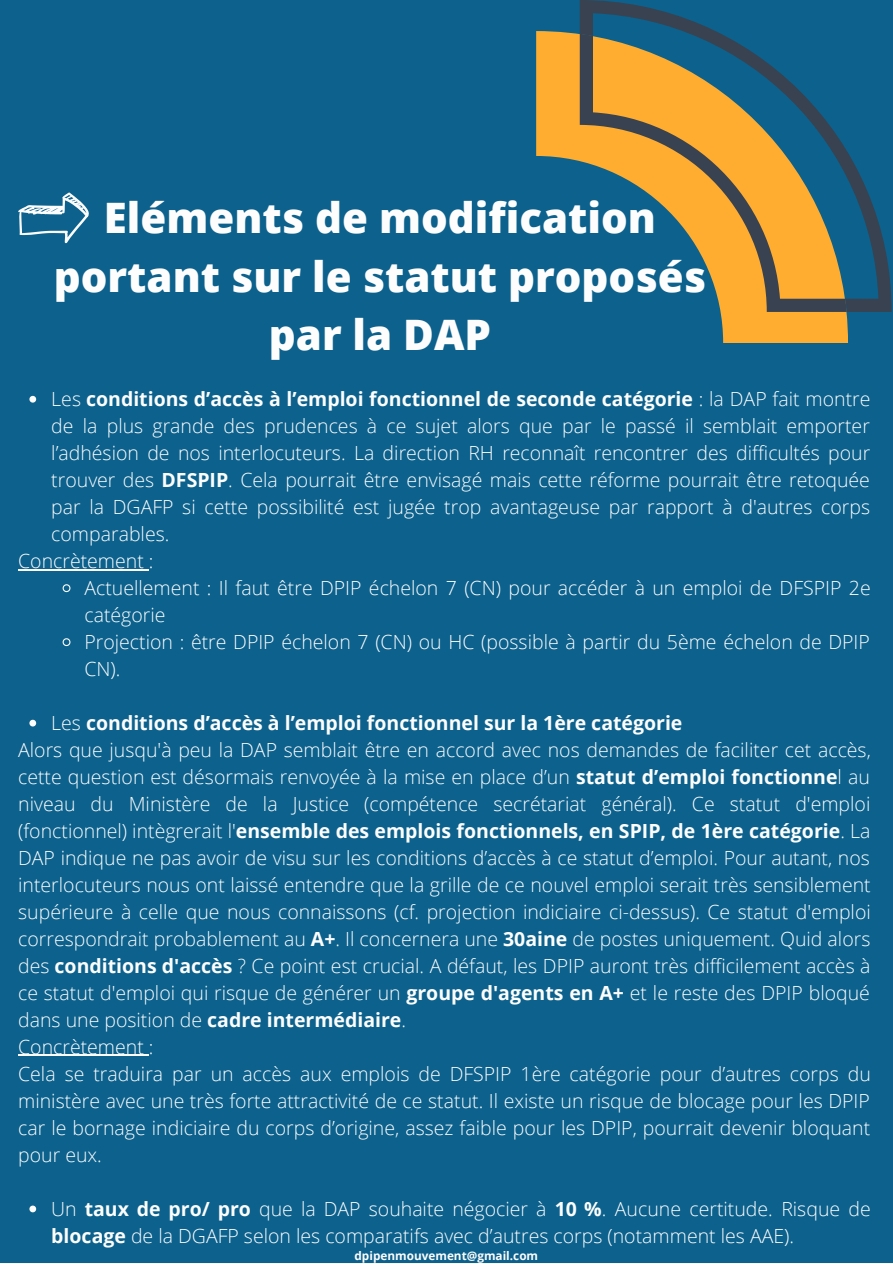
<style>
.page{position:relative;width:893px;height:1264px;background:#fff}
.page>*{position:absolute;margin:0;border:0;box-sizing:border-box;transform-origin:0 0}
.t1{font:800 42px/58.5px "Open Sans";color:#fdfdfd;text-align:center}
.t2{font:300 19.5px/27px "Open Sans";color:#fdfdfd}
.t3{font:700 19.5px "Open Sans";color:#fdfdfd}
.t4{font:700 11.7px "Open Sans";color:#fdfdfd}
.s1{font-weight:700}
.s2{font-weight:300}
</style>
<div class="page">
<div style="left:0;top:0;width:892px;height:1262px;background:#0c618d"></div>
<svg style="left:536px;top:31px;width:312px;height:312px"></svg>
<svg style="left:579px;top:0;width:312px;height:312px"></svg>
<svg style="left:579px;top:34px;width:267px;height:278px"></svg>
<svg style="left:29px;top:396px;width:7px;height:6px"></svg>
<svg style="left:62px;top:584px;width:9px;height:9px"></svg>
<svg style="left:62px;top:638px;width:9px;height:9px"></svg>
<svg style="left:29px;top:719px;width:7px;height:7px"></svg>
<svg style="left:29px;top:1205px;width:7px;height:7px"></svg>
<hr style="left:18px;top:569px;width:131px;height:1px;background:#fdfdfd">
<hr style="left:18px;top:1054px;width:131px;height:2px;background:#fdfdfd">
<svg style="left:18px;top:192px;width:71px;height:51px"></svg>
<h1 class="t1" style="left:54px;top:188px;width:653px">Eléments de modification portant sur le statut proposés par la DAP</h1>
<p class="t2" style="left:51px;top:385px;width:820px;text-align:justify">Les <span class="s1">conditions d’accès à l’emploi fonctionnel de seconde catégorie</span> : la DAP fait montre de la plus grande des prudences à ce sujet alors que par le passé il semblait emporter l’adhésion de nos interlocuteurs. La direction RH reconnaît rencontrer des difficultés pour trouver des <span class="s1">DFSPIP</span>. Cela pourrait être envisagé mais cette réforme pourrait être retoquée par la DGAFP si cette possibilité est jugée trop avantageuse par rapport à d'autres corps comparables.</p>
<p class="t2" style="left:84px;top:574px;width:787px">Actuellement : Il faut être DPIP échelon 7 (CN) pour accéder à un emploi de DFSPIP 2e catégorie<br>Projection : être DPIP échelon 7 (CN) ou HC (possible à partir du 5ème échelon de DPIP CN).</p>
<p class="t3" style="left:51px;top:709px;width:632px"><span class="s2">Les</span> conditions d’accès à l’emploi fonctionnel sur la 1ère catégorie</p>
<p class="t2" style="left:18px;top:547px;width:137px">Concrètement :</p>
<p class="t2" style="left:18px;top:735px;width:854px">Alors que jusqu'à peu la DAP semblait être en accord avec nos demandes de faciliter cet accès, cette question est désormais renvoyée à la mise en place d’un <span class="s1">statut d’emploi fonctionne</span>l au niveau du Ministère de la Justice (compétence secrétariat général). Ce statut d'emploi (fonctionnel) intègrerait l'<span class="s1">ensemble des emplois fonctionnels, en SPIP, de 1ère catégorie</span>. La DAP indique ne pas avoir de visu sur les conditions d’accès à ce statut d’emploi. Pour autant, nos interlocuteurs nous ont laissé entendre que la grille de ce nouvel emploi serait très sensiblement supérieure à celle que nous connaissons (cf. projection indiciaire ci-dessus). Ce statut d'emploi correspondrait probablement au <span class="s1">A+</span>. Il concernera une <span class="s1">30aine</span> de postes uniquement. Quid alors des <span class="s1">conditions d'accès</span> ? Ce point est crucial. A défaut, les DPIP auront très difficilement accès à ce statut d'emploi qui risque de générer un <span class="s1">groupe d'agents en A+</span> et le reste des DPIP bloqué dans une position de <span class="s1">cadre intermédiaire</span>.<br>Concrètement :<br>Cela se traduira par un accès aux emplois de DFSPIP 1ère catégorie pour d’autres corps du ministère avec une très forte attractivité de ce statut. Il existe un risque de blocage pour les DPIP car le bornage indiciaire du corps d’origine, assez faible pour les DPIP, pourrait devenir bloquant pour eux.</p>
<p class="t2" style="left:51px;top:1194px;width:821px">Un <span class="s1">taux de pro/ pro</span> que la DAP souhaite négocier à <span class="s1">10 %</span>. Aucune certitude. Risque de <span class="s1">blocage</span> de la DGAFP selon les comparatifs avec d’autres corps (notamment les AAE).</p>
<p class="t4" style="left:354px;top:1247px;width:185px">dpipenmouvement@gmail.com</p>
</div>
